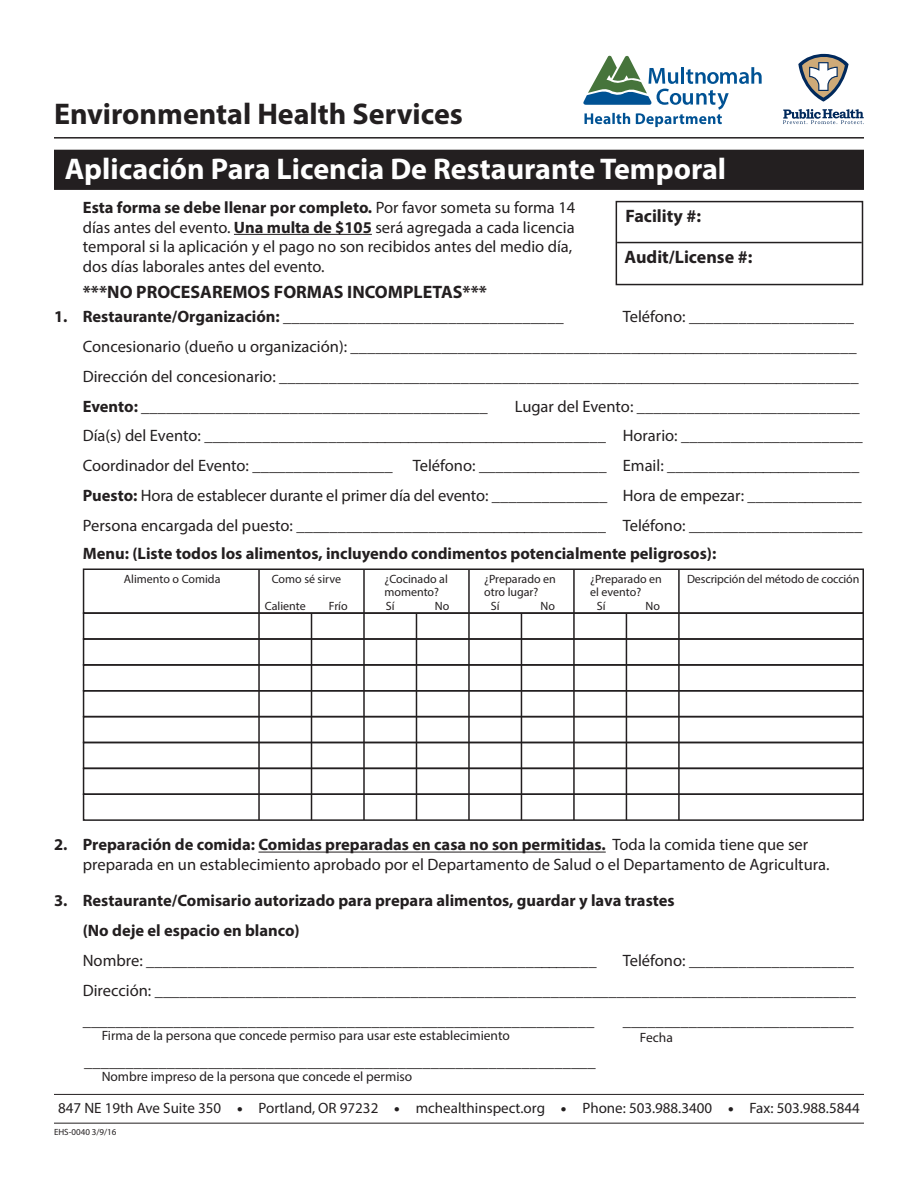
<style>
.page{position:relative;width:918px;height:1188px;background:#fff}
.page>*{position:absolute;margin:0;border:0;box-sizing:border-box;transform-origin:0 0}
.t1{font:700 30px "Myriad Pro";color:#fff}
.t2{font:700 30px "Myriad Pro";color:#231f20}
.t3{font:700 18px "Myriad Pro";color:#231f20}
.t4{font:16.5px/19.5px "Myriad Pro";color:#231f20}
.t5{font:700 16.5px "Myriad Pro";color:#231f20}
.t6{font:15px "Myriad Pro";color:#231f20}
.t7{font:13.5px "Myriad Pro";color:#231f20}
.t8{font:12px/13.5px "Myriad Pro";color:#231f20}
.t9{font:9px "Myriad Pro";color:#231f20}
.s1{font-weight:700}
.s2{font-weight:400}
</style>
<div class="page">
<hr style="left:54px;top:137px;width:810px;height:2px;background:#231f20">
<hr style="left:54px;top:1094px;width:810px;height:1px;background:#231f20">
<hr style="left:54px;top:1123px;width:810px;height:1px;background:#231f20">
<svg style="left:583px;top:55px;width:179px;height:72px"></svg>
<svg style="left:783px;top:109px;width:81px;height:15px"></svg>
<svg style="left:798px;top:54px;width:51px;height:48px"></svg>
<div style="left:54px;top:150px;width:810px;height:40px;background:#231f20;border:2px solid #231f20"></div>
<div style="left:616px;top:201px;width:247px;height:84px;border:2px solid #231f20"></div>
<hr style="left:617px;top:242px;width:245px;height:1px;background:#231f20">
<hr style="left:234px;top:234px;width:138px;height:1px;background:#231f20">
<hr style="left:258px;top:852px;width:348px;height:1px;background:#231f20">
<div style="left:83px;top:568px;width:781px;height:46px;border:2px solid #231f20"></div>
<div style="left:83px;top:612px;width:781px;height:28px;border:2px solid #231f20"></div>
<div style="left:83px;top:638px;width:781px;height:28px;border:2px solid #231f20"></div>
<div style="left:83px;top:664px;width:781px;height:28px;border:2px solid #231f20"></div>
<div style="left:83px;top:690px;width:781px;height:27px;border:2px solid #231f20"></div>
<div style="left:83px;top:716px;width:781px;height:27px;border:2px solid #231f20"></div>
<div style="left:83px;top:742px;width:781px;height:27px;border:2px solid #231f20"></div>
<div style="left:83px;top:768px;width:781px;height:27px;border:2px solid #231f20"></div>
<div style="left:83px;top:794px;width:781px;height:27px;border:2px solid #231f20"></div>
<hr style="left:678px;top:569px;width:2px;height:251px;background:#231f20">
<hr style="left:258px;top:569px;width:2px;height:251px;background:#231f20">
<hr style="left:311px;top:613px;width:1px;height:207px;background:#231f20">
<hr style="left:363px;top:569px;width:2px;height:251px;background:#231f20">
<hr style="left:416px;top:613px;width:1px;height:207px;background:#231f20">
<hr style="left:468px;top:569px;width:2px;height:251px;background:#231f20">
<hr style="left:521px;top:613px;width:1px;height:207px;background:#231f20">
<hr style="left:573px;top:569px;width:2px;height:251px;background:#231f20">
<hr style="left:626px;top:613px;width:1px;height:207px;background:#231f20">
<h1 class="t2" style="left:54px;top:94px;width:410px">Environmental Health Services</h1>
<p class="t1" style="left:65px;top:150px;width:663px">Aplicación Para Licencia De Restaurante Temporal</p>
<p class="t3" style="left:626px;top:204px;width:77px">Facility #:</p>
<p class="t3" style="left:625px;top:245px;width:129px">Audit/License #:</p>
<p class="t4" style="left:83px;top:198px;width:494px"><span class="s1">Esta forma se debe llenar por completo.</span> Por favor someta su forma 14 días antes del evento. <span class="s1">Una multa de $105</span> será agregada a cada licencia temporal si la aplicación y el pago no son recibidos antes del medio día, dos días laborales antes del evento.</p>
<p class="t3" style="left:83px;top:280px;width:406px">***NO PROCESAREMOS FORMAS INCOMPLETAS***</p>
<p class="t5" style="left:83px;top:306px;width:482px">Restaurante/Organización: __________________________________</p>
<p class="t4" style="left:623px;top:306px;width:233px">Teléfono: ____________________</p>
<p class="t4" style="left:83px;top:336px;width:775px">Concesionario (dueño u organización): ______________________________________________________________</p>
<p class="t4" style="left:83px;top:366px;width:777px">Dirección del concesionario: _______________________________________________________________________</p>
<p class="t5" style="left:83px;top:396px;width:407px">Evento: __________________________________________</p>
<p class="t4" style="left:515px;top:396px;width:346px">Lugar del Evento: ___________________________</p>
<p class="t4" style="left:83px;top:426px;width:781px">Día(s) del Evento: __________________________________________________ Horario: ______________________</p>
<p class="t4" style="left:83px;top:456px;width:778px">Coordinador del Evento: _________________ Teléfono: ________________ Email: ________________________</p>
<p class="t4" style="left:83px;top:486px;width:780px"><span class="s1">Puesto:</span> Hora de establecer durante el primer día del evento: ______________ Hora de empezar: ______________</p>
<p class="t4" style="left:83px;top:516px;width:781px">Persona encargada del puesto: ______________________________________ Teléfono: _____________________</p>
<p class="t5" style="left:54px;top:306px;width:15px">1.</p>
<p class="t5" style="left:83px;top:543px;width:635px">Menu: (Liste todos los alimentos, incluyendo condimentos potencialmente peligrosos):</p>
<p class="t8" style="left:124px;top:572px;width:98px">Alimento o Comida</p>
<p class="t8" style="left:272px;top:572px;width:71px">Como sé sirve</p>
<p class="t8" style="left:384px;top:572px;width:65px">¿Cocinado al momento?</p>
<p class="t8" style="left:484px;top:572px;width:73px">¿Preparado en</p>
<p class="t8" style="left:484px;top:585px;width:56px">otro lugar?</p>
<p class="t8" style="left:590px;top:572px;width:73px">¿Preparado en</p>
<p class="t8" style="left:590px;top:585px;width:53px">el evento?</p>
<p class="t8" style="left:265px;top:599px;width:42px">Caliente</p>
<p class="t8" style="left:329px;top:599px;width:20px">Frío</p>
<p class="t8" style="left:386px;top:599px;width:10px">Sí</p>
<p class="t8" style="left:435px;top:599px;width:16px">No</p>
<p class="t8" style="left:491px;top:599px;width:10px">Sí</p>
<p class="t8" style="left:540px;top:599px;width:16px">No</p>
<p class="t8" style="left:597px;top:599px;width:10px">Sí</p>
<p class="t8" style="left:645px;top:599px;width:16px">No</p>
<p class="t8" style="left:687px;top:572px;width:174px">Descripción del método de cocción</p>
<p class="t5" style="left:54px;top:834px;width:15px">2.</p>
<p class="t5" style="left:54px;top:889px;width:15px">3.</p>
<p class="t5" style="left:83px;top:834px;width:727px">Preparación de comida: Comidas preparadas en casa no son permitidas. <span class="s2">Toda la comida tiene que ser</span></p>
<p class="t4" style="left:83px;top:855px;width:748px">preparada en un establecimiento aprobado por el Departamento de Salud o el Departamento de Agricultura.</p>
<p class="t5" style="left:83px;top:889px;width:593px">Restaurante/Comisario autorizado para prepara alimentos, guardar y lava trastes</p>
<p class="t5" style="left:83px;top:919px;width:218px">(No deje el espacio en blanco)</p>
<p class="t4" style="left:83px;top:950px;width:515px">Nombre: _______________________________________________________</p>
<p class="t4" style="left:623px;top:950px;width:233px">Teléfono: ____________________</p>
<p class="t4" style="left:83px;top:980px;width:775px">Dirección: _____________________________________________________________________________________</p>
<p class="t5" style="left:83px;top:1009px;width:513px">______________________________________________________________</p>
<p class="t4" style="left:623px;top:1010px;width:232px">____________________________</p>
<p class="t7" style="left:102px;top:1027px;width:410px">Firma de la persona que concede permiso para usar este establecimiento</p>
<p class="t7" style="left:640px;top:1029px;width:34px">Fecha</p>
<p class="t4" style="left:84px;top:1051px;width:513px">______________________________________________________________</p>
<p class="t7" style="left:102px;top:1068px;width:312px">Nombre impreso de la persona que concede el permiso</p>
<p class="t6" style="left:58px;top:1099px;width:803px">847 NE 19th Ave Suite 350 ● Portland, OR 97232 ● mchealthinspect.org ● Phone: 503.988.3400 ● Fax: 503.988.5844</p>
<p class="t9" style="left:54px;top:1126px;width:64px">EHS-0040 3/9/16</p>
</div>
